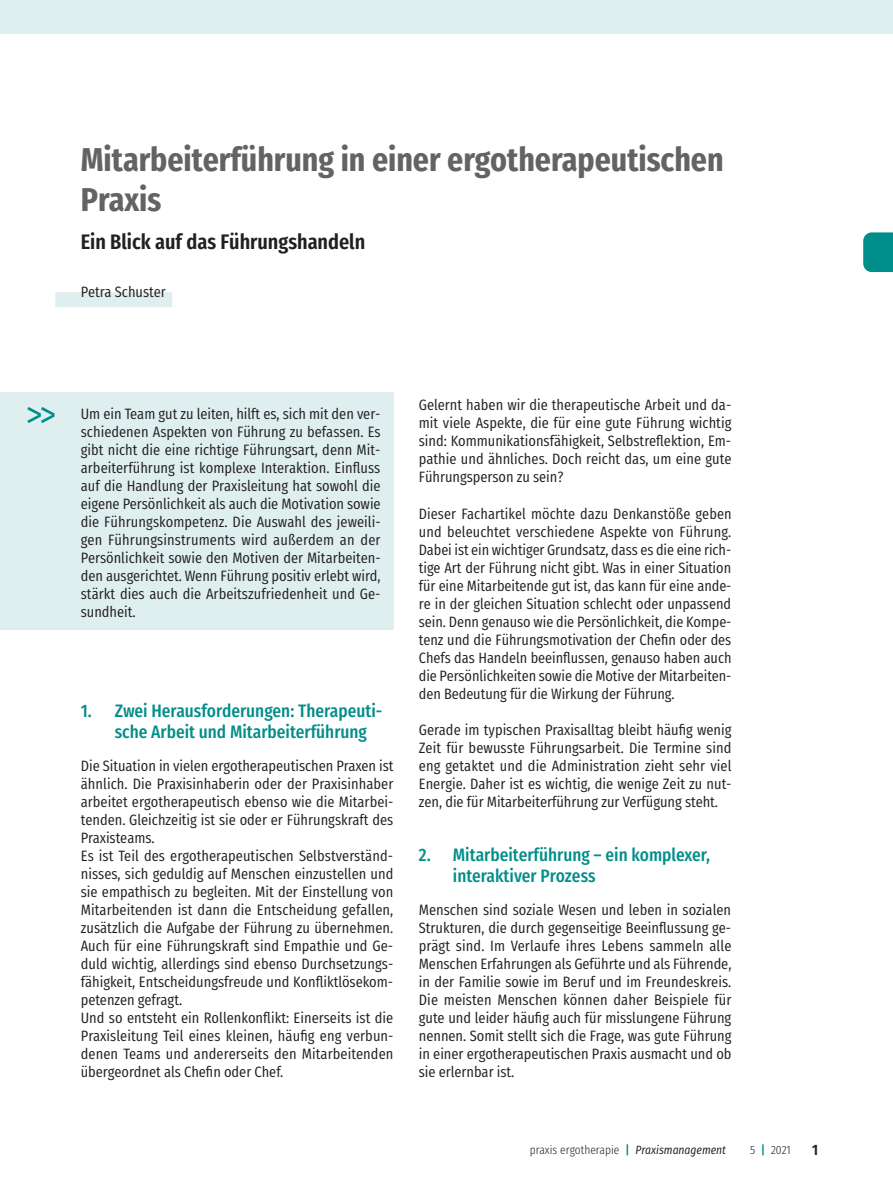
<style>
.page{position:relative;width:893px;height:1191px;background:#fff}
.page>*{position:absolute;margin:0;border:0;box-sizing:border-box;transform-origin:0 0}
.t1{font:39px "Fira Sans Condensed";color:#008e8a}
.t2{font:700 33px/39.6px "Fira Sans Condensed";color:#636366}
.t3{font:600 21px "Fira Sans Condensed";color:#231f20}
.t4{font:500 18px/21.6px "Fira Sans Condensed";color:#008e8a}
.t5{font:15px/18px "Fira Sans Condensed";color:#231f20;text-align:justify}
.t6{font:600 15px "Fira Sans Condensed";color:#231f20}
.t7{font:300 12px "Fira Sans Condensed";color:#231f20}
.s1{font-weight:500;color:#008e8a}
.s2{font-weight:400;font-style:italic}
</style>
<div class="page">
<svg style="left:863px;top:232px;width:30px;height:40px"></svg>
<div style="left:0;top:0;width:893px;height:34px;background:#dfefef"></div>
<div style="left:55px;top:292px;width:117px;height:15px;background:#dfefef"></div>
<div style="left:0;top:392px;width:393px;height:238px;background:#dfefef"></div>
<h2 class="t2" style="left:81px;top:136px;width:644px">Mitarbeiterführung in einer ergotherapeutischen<br>Praxis</h2>
<h3 class="t3" style="left:81px;top:222px;width:286px">Ein Blick auf das Führungshandeln</h3>
<p class="t5" style="left:81px;top:281px;width:87px">Petra Schuster</p>
<h1 class="t1" style="left:26px;top:378px;width:32px">&gt;&gt;</h1>
<p class="t5" style="left:419px;top:394px;width:314px">Gelernt haben wir die therapeutische Arbeit und da&shy;mit viele Aspekte, die für eine gute Führung wichtig sind: Kommunikationsfähigkeit, Selbstreflektion, Em&shy;pathie und ähnliches. Doch reicht das, um eine gute Führungsperson zu sein?</p>
<p class="t5" style="left:419px;top:502px;width:314px">Dieser Fachartikel möchte dazu Denkanstöße geben und beleuchtet verschiedene Aspekte von Führung.<br>Dabei ist ein wichtiger Grundsatz, dass es die eine rich&shy;tige Art der Führung nicht gibt. Was in einer Situation für eine Mitarbeitende gut ist, das kann für eine ande&shy;re in der gleichen Situation schlecht oder unpassend sein. Denn genauso wie die Persönlichkeit, die Kompe&shy;tenz und die Führungsmotivation der Chefin oder des Chefs das Handeln beeinflussen, genauso haben auch die Persönlichkeiten sowie die Motive der Mitarbeiten&shy;den Bedeutung für die Wirkung der Führung.</p>
<p class="t5" style="left:419px;top:718px;width:314px">Gerade im typischen Praxisalltag bleibt häufig wenig Zeit für bewusste Führungsarbeit. Die Termine sind eng getaktet und die Administration zieht sehr viel Energie. Daher ist es wichtig, die wenige Zeit zu nut&shy;zen, die für Mitarbeiterführung zur Verfügung steht.</p>
<p class="t4" style="left:453px;top:841px;width:259px;text-indent:-34px">2. Mitarbeiterführung – ein komplexer, interaktiver Prozess</p>
<p class="t5" style="left:419px;top:898px;width:314px">Menschen sind soziale Wesen und leben in sozialen Strukturen, die durch gegenseitige Beeinflussung ge&shy;prägt sind. Im Verlaufe ihres Lebens sammeln alle Menschen Erfahrungen als Geführte und als Führende, in der Familie sowie im Beruf und im Freundeskreis.<br>Die meisten Menschen können daher Beispiele für gute und leider häufig auch für misslungene Führung nennen. Somit stellt sich die Frage, was gute Führung in einer ergotherapeutischen Praxis ausmacht und ob sie erlernbar ist.</p>
<p class="t5" style="left:81px;top:403px;width:301px">Um ein Team gut zu leiten, hilft es, sich mit den ver&shy;schiedenen Aspekten von Führung zu befassen. Es gibt nicht die eine richtige Führungsart, denn Mit&shy;arbeiterführung ist komplexe Interaktion. Einfluss auf die Handlung der Praxisleitung hat sowohl die eigene Persönlichkeit als auch die Motivation sowie die Führungskompetenz. Die Auswahl des jeweili&shy;gen Führungsinstruments wird außerdem an der Persönlichkeit sowie den Motiven der Mitarbeiten&shy;den ausgerichtet. Wenn Führung positiv erlebt wird, stärkt dies auch die Arbeitszufriedenheit und Ge&shy;sundheit.</p>
<p class="t4" style="left:115px;top:697px;width:269px;text-indent:-34px">1. Zwei Herausforderungen: Therapeuti&shy;sche Arbeit und Mitarbeiterführung</p>
<p class="t5" style="left:81px;top:754px;width:314px;text-align:left">Die Situation in vielen ergotherapeutischen Praxen ist ähnlich. Die Praxisinhaberin oder der Praxisinhaber arbeitet ergotherapeutisch ebenso wie die Mitarbei&shy;tenden. Gleichzeitig ist sie oder er Führungskraft des Praxisteams.<br>Es ist Teil des ergotherapeutischen Selbstverständ&shy;nisses, sich geduldig auf Menschen einzustellen und sie empathisch zu begleiten. Mit der Einstellung von Mitarbeitenden ist dann die Entscheidung gefallen, zusätzlich die Aufgabe der Führung zu übernehmen.<br>Auch für eine Führungskraft sind Empathie und Ge&shy;duld wichtig, allerdings sind ebenso Durchsetzungs&shy;fähigkeit, Entscheidungsfreude und Konfliktlösekom&shy;petenzen gefragt.<br>Und so entsteht ein Rollenkonflikt: Einerseits ist die Praxisleitung Teil eines kleinen, häufig eng verbun&shy;denen Teams und andererseits den Mitarbeitenden übergeordnet als Chefin oder Chef.</p>
<p class="t7" style="left:530px;top:1139px;width:198px">praxis ergotherapie <span class="s1">|</span> <span class="s2">Praxismanagement</span></p>
<p class="t7" style="left:750px;top:1139px;width:42px">5 <span class="s1">|</span> 2021</p>
<p class="t6" style="left:812px;top:1135px;width:7px">1</p>
</div>
